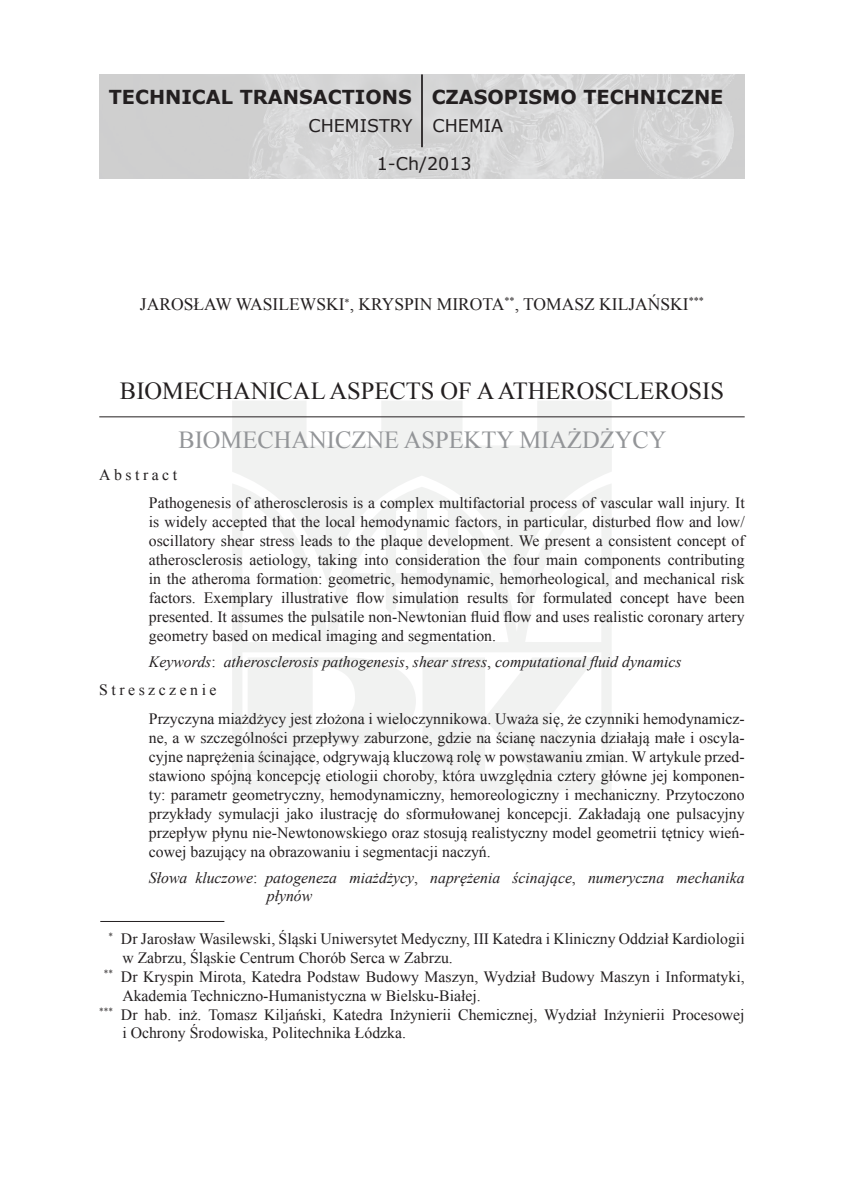
<style>
.page{position:relative;width:844px;height:1191px;background:#fff}
.page>*{position:absolute;margin:0;border:0;box-sizing:border-box;transform-origin:0 0}
.Tytuł_angielski{font:24.5px "Times New Roman";color:#231f20}
.Tytuł_polski{font:24.5px "Times New Roman";color:#939598}
.t1{font:700 19.25px "Verdana";color:#231f20}
.Nazwisko_autora{font:17.5px "Times New Roman";color:#231f20}
.t2{font:17.5px/37.3px "Verdana";color:#231f20}
.abstract_tekst{font:15.75px/18.9px "Times New Roman";color:#231f20;text-align:justify}
.Streszczenie_tekst{font:15.75px/18.9px "Times New Roman";color:#231f20;text-align:justify}
.Tekst_przypisu_dolne{font:15.75px/18.9px "Times New Roman";color:#231f20}
.Słowa_kluczowe{font:italic 15.75px/18.9px "Times New Roman";color:#231f20}
.Keywords{font:italic 15.75px "Times New Roman";color:#231f20}
.Streszczenie{font:15.75px "Times New Roman";letter-spacing:.22em;color:#231f20}
.Abstract{font:15.75px "Times New Roman";letter-spacing:.22em;color:#231f20}
.s1{font-style:normal}
</style>
<div class="page">
<svg style="left:232px;top:401px;width:379px;height:389px;fill:#f1f2f1"></svg>
<hr style="left:100px;top:921px;width:124px;height:1px;background:#231f20">
<hr style="left:99px;top:416px;width:645px;height:1px;background:#231f20">
<img style="left:99px;top:74px;width:645px;height:105px">
<hr style="left:421px;top:74px;width:2px;height:73px;background:#231f20">
<p class="t1" style="left:109px;top:83px;width:304px">TECHNICAL TRANSACTIONS</p>
<p class="t2" style="left:376px;top:107px;width:96px;text-indent:-68px">CHEMISTRY<br>1-Ch/2013</p>
<p class="t1" style="left:431px;top:83px;width:293px">CZASOPISMO TECHNICZNE</p>
<p class="t2" style="left:432px;top:107px;width:72px">CHEMIA</p>
<p class="Nazwisko_autora" style="left:140px;top:292px;width:565px">JAROSŁAW WASILEWSKI , KRYSPIN MIROTA<sup>**</sup>, TOMASZ KILJAŃSKI<sup>***</sup></p>
<p class="Tytuł_angielski" style="left:120px;top:374px;width:605px">BIOMECHANICAL ASPECTS OF A ATHEROSCLEROSIS</p>
<p class="Tytuł_polski" style="left:178px;top:423px;width:489px">BIOMECHANICZNE ASPEKTY MIAŻDŻYCY</p>
<p class="Abstract" style="left:99px;top:464px;width:79px">Abstract</p>
<p class="abstract_tekst" style="left:149px;top:493px;width:597px">Pathogenesis of atherosclerosis is a complex multifactorial process of vascular wall injury. It is widely accepted that the local hemodynamic factors, in particular, disturbed flow and low/ oscillatory shear stress leads to the plaque development. We present a consistent concept of atherosclerosis aetiology, taking into consideration the four main components contributing in the atheroma formation: geometric, hemodynamic, hemorheological, and mechanical risk factors. Exemplary illustrative flow simulation results for formulated concept have been presented. It assumes the pulsatile non-Newtonian fluid flow and uses realistic coronary artery geometry based on medical imaging and segmentation.</p>
<p class="Keywords" style="left:149px;top:650px;width:534px">Keywords<span class="s1">:</span> atherosclerosis pathogenesis<span class="s1">,</span> shear stress<span class="s1">,</span> computational fluid dynamics</p>
<p class="Streszczenie" style="left:99px;top:679px;width:119px">Streszczenie</p>
<p class="Streszczenie_tekst" style="left:149px;top:709px;width:597px">Przyczyna miażdżycy jest złożona i wieloczynnikowa. Uważa się, że czynniki hemodynamicz&shy;ne, a w szczególności przepływy zaburzone, gdzie na ścianę naczynia działają małe i oscyla&shy;cyjne naprężenia ścinające, odgrywają kluczową rolę w powstawaniu zmian. W artykule przed&shy;stawiono spójną koncepcję etiologii choroby, która uwzględnia cztery główne jej komponen&shy;ty: parametr geometryczny, hemodynamiczny, hemoreologiczny i mechaniczny. Przytoczono przykłady symulacji jako ilustrację do sformułowanej koncepcji. Zakładają one pulsacyjny przepływ płynu nie-Newtonowskiego oraz stosują realistyczny model geometrii tętnicy wień&shy;cowej bazujący na obrazowaniu i segmentacji naczyń.</p>
<p class="Słowa_kluczowe" style="left:267px;top:867px;width:479px;text-indent:-118px">Słowa kluczowe<span class="s1">:</span> patogeneza miażdżycy<span class="s1">,</span> naprężenia ścinające<span class="s1">,</span> numeryczna mechanika płynów</p>
<p class="Tekst_przypisu_dolne" style="left:122px;top:929px;width:623px;text-indent:-14px"><sup>*</sup> Dr Jarosław Wasilewski, Śląski Uniwersytet Medyczny, III Katedra i Kliniczny Oddział Kardiologii w Zabrzu, Śląskie Centrum Chorób Serca w Zabrzu.</p>
<p class="Tekst_przypisu_dolne" style="left:122px;top:966px;width:623px;text-indent:-18px"><sup>**</sup> Dr Kryspin Mirota, Katedra Podstaw Budowy Maszyn, Wydział Budowy Maszyn i Informatyki,<br>Akademia Techniczno-Humanistyczna w Bielsku-Białej.</p>
<p class="Tekst_przypisu_dolne" style="left:122px;top:1004px;width:623px;text-indent:-23px"><sup>***</sup> Dr hab. inż. Tomasz Kiljański, Katedra Inżynierii Chemicznej, Wydział Inżynierii Procesowej i Ochrony Środowiska, Politechnika Łódzka.</p>
</div>
